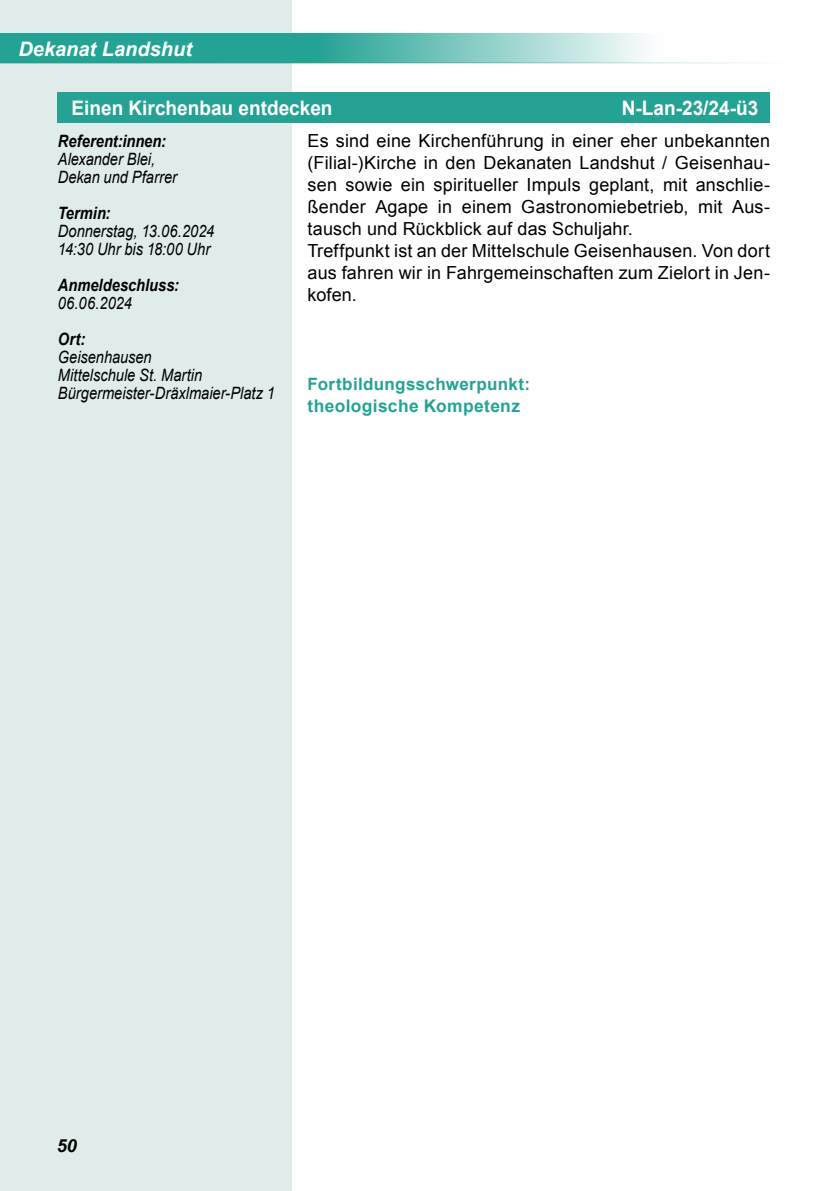
<style>
.page{position:relative;width:840px;height:1191px;background:#fff}
.page>*{position:absolute;margin:0;border:0;box-sizing:border-box;transform-origin:0 0}
.t1{font:700 20px "Arial";color:#fff;scale:.95 1}
.t2{font:italic 700 20px "Arial";color:#fff}
.t3{font:18px/22px "Arial";letter-spacing:.01em;color:#000}
.t4{font:italic 700 18px "Arial";color:#000}
.t5{font:700 17.4px "Arial";letter-spacing:.02em;color:#24a395}
.t6{font:italic 17px/18px "Arial";color:#000;scale:.86 1}
.t7{font:italic 700 17px "Arial";letter-spacing:.005em;color:#000;scale:.86 1}
.t8{font:700 17px "Arial";letter-spacing:.02em;color:#24a395}
</style>
<div class="page">
<div style="left:0;top:0;width:291px;height:1191px;background:#dfecea"></div>
<div style="left:292px;top:33px;width:389px;height:30px;background:linear-gradient(to right,#169d8e,#fff)"></div>
<div style="left:0;top:33px;width:293px;height:30px;background:#24a395"></div>
<hr style="left:0;top:62px;width:839px;height:1px;background:#24a395">
<div style="left:58px;top:92px;width:711px;height:31px;background:#24a395"></div>
<p class="t2" style="left:18px;top:36px;width:175px">Dekanat Landshut</p>
<p class="t1" style="left:71px;top:95px;width:276px">Einen Kirchenbau entdecken</p>
<p class="t1" style="left:621px;top:95px;width:145px">N-Lan-23/24-ü3</p>
<p class="t7" style="left:58px;top:130px;width:127px">Referent:innen:</p>
<p class="t6" style="left:58px;top:150px;width:140px">Alexander Blei,<br>Dekan und Pfarrer</p>
<p class="t7" style="left:58px;top:202px;width:63px">Termin:</p>
<p class="t6" style="left:58px;top:222px;width:183px">Donnerstag, 13.06.2024<br>14:30 Uhr bis 18:00 Uhr</p>
<p class="t7" style="left:58px;top:274px;width:142px">Anmeldeschluss:</p>
<p class="t6" style="left:58px;top:294px;width:87px">06.06.2024</p>
<p class="t7" style="left:58px;top:328px;width:33px">Ort:</p>
<p class="t6" style="left:58px;top:348px;width:254px">Geisenhausen<br>Mittelschule St. Martin<br>Bürgermeister-Dräxlmaier-Platz 1</p>
<p class="t3" style="left:307px;top:130px;width:464px">Es sind eine Kirchenführung in einer eher unbekannten (Filial-)Kirche in den Dekanaten Landshut / Geisenhau&shy;sen sowie ein spiritueller Impuls geplant, mit anschlie&shy;ßender Agape in einem Gastronomiebetrieb, mit Aus&shy;tausch und Rückblick auf das Schuljahr.<br>Treffpunkt ist an der Mittelschule Geisenhausen. Von dort aus fahren wir in Fahrgemeinschaften zum Zielort in Jen&shy;kofen.</p>
<p class="t8" style="left:307px;top:372px;width:224px">Fortbildungsschwerpunkt:</p>
<p class="t5" style="left:307px;top:394px;width:214px">theologische Kompetenz</p>
<p class="t4" style="left:57px;top:1133px;width:22px">50</p>
</div>
